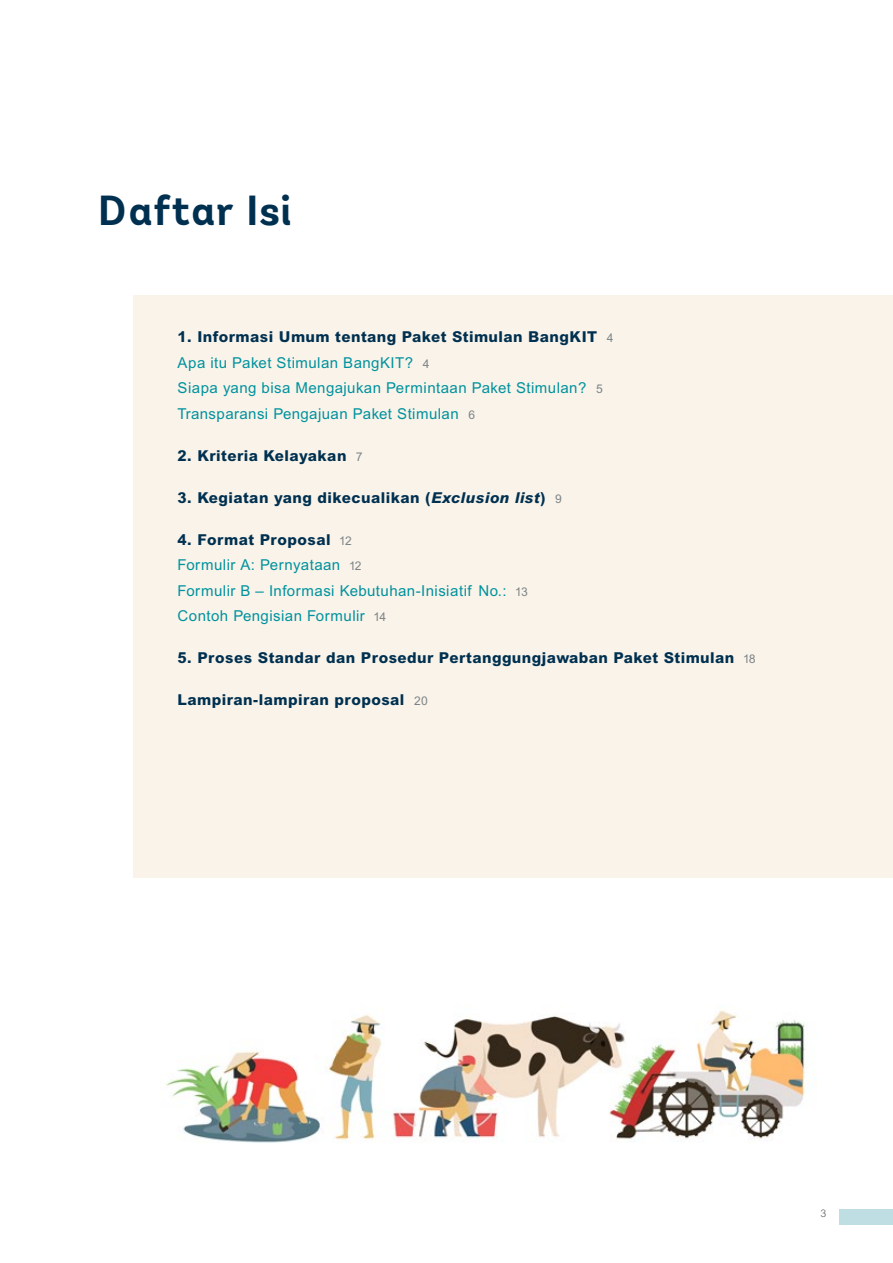
<style>
.page{position:relative;width:893px;height:1263px;background:#fff}
.page>*{position:absolute;margin:0;border:0;box-sizing:border-box;transform-origin:0 0}
.t1{font:700 42px "Andes";color:#003050}
.t2{font:15px/25.5px "Arial MT Pro";letter-spacing:.03em;color:#00929e}
.t3{font:800 15px "Arial MT Pro";letter-spacing:.03em;color:#003050}
.t4{font:300 10.5px "Arial MT Pro";color:#575756}
.s1{font-weight:800;color:#003050}
.s2{font-size:12px;color:#7d8386}
.s3{font-weight:400;font-size:12px;color:#7d8386}
.s4{font-style:italic}
</style>
<div class="page">
<div style="left:839px;top:1209px;width:54px;height:16px;background:#bedee3"></div>
<div style="left:133px;top:295px;width:760px;height:583px;background:#f9f3e9"></div>
<img style="left:165px;top:1009px;width:646px;height:134px">
<h1 class="t1" style="left:98px;top:183px;width:196px">Daftar Isi</h1>
<p class="t2" style="left:178px;top:325px;width:437px"><span class="s1">1. Informasi Umum tentang Paket Stimulan BangKIT</span> <span class="s2">4<br></span>Apa itu Paket Stimulan BangKIT? <span class="s2">4<br></span>Siapa yang bisa Mengajukan Permintaan Paket Stimulan? <span class="s2">5<br></span>Transparansi Pengajuan Paket Stimulan <span class="s2">6</span></p>
<p class="t3" style="left:178px;top:446px;width:186px">2. Kriteria Kelayakan <span class="s3">7</span></p>
<p class="t3" style="left:178px;top:488px;width:386px">3. Kegiatan yang dikecualikan (<span class="s4">Exclusion list</span>) <span class="s3">9</span></p>
<p class="t2" style="left:178px;top:527px;width:352px"><span class="s1">4. Format Proposal</span> <span class="s2">12<br></span>Formulir A: Pernyataan <span class="s2">12<br></span>Formulir B – Informasi Kebutuhan-Inisiatif No.: <span class="s2">13<br></span>Contoh Pengisian Formulir <span class="s2">14</span></p>
<p class="t3" style="left:178px;top:649px;width:579px">5. Proses Standar dan Prosedur Pertanggungjawaban Paket Stimulan <span class="s3">18</span></p>
<p class="t3" style="left:178px;top:691px;width:252px">Lampiran-lampiran proposal <span class="s3">20</span></p>
<p class="t4" style="left:820px;top:1207px;width:7px">3</p>
</div>
